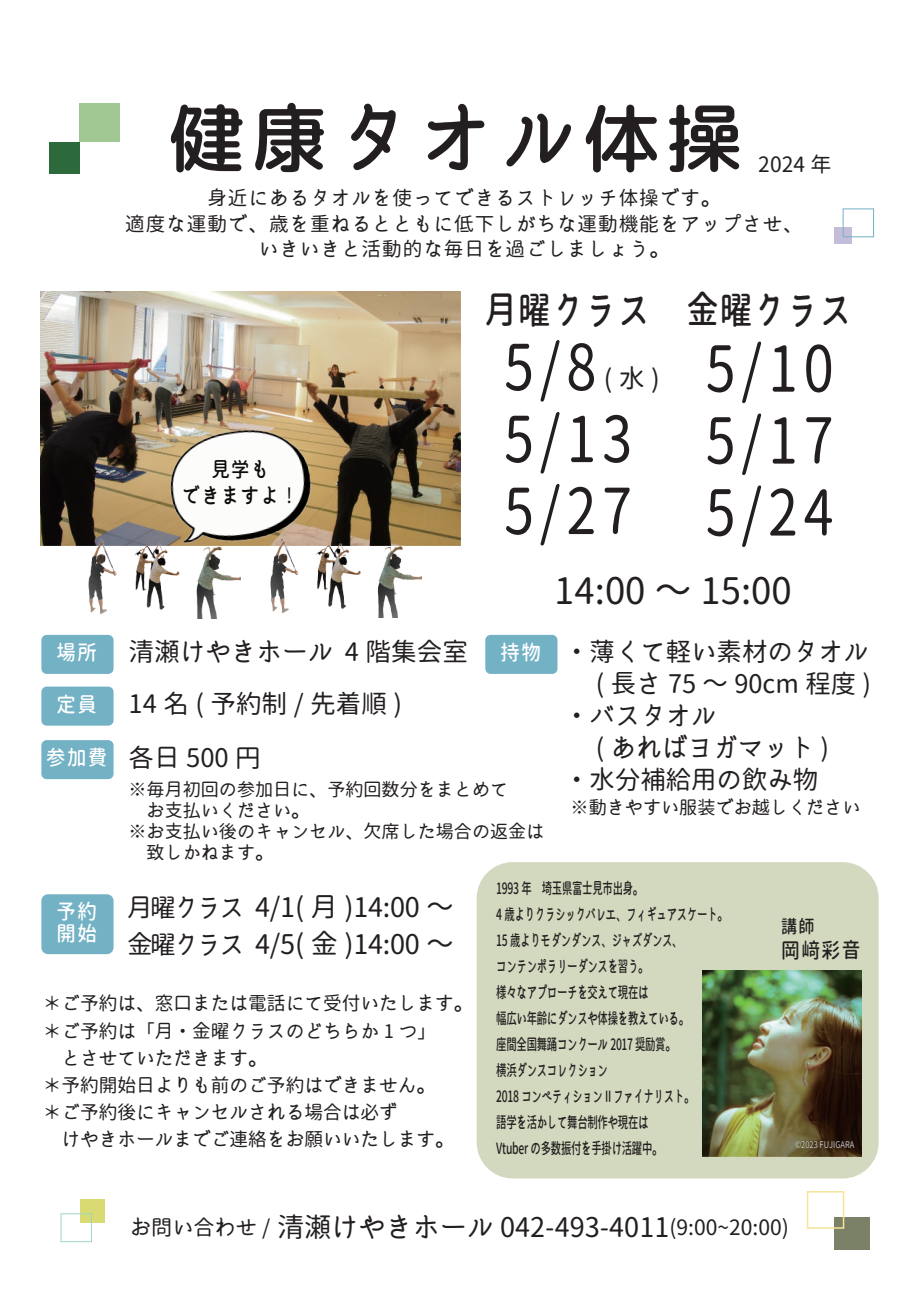
<style>
.page{position:relative;width:919px;height:1289px;background:#fff}
.page>*{position:absolute;margin:0;border:0;box-sizing:border-box;transform-origin:0 0}
.t1{font:75.3px "irohamaru mikami Medium";letter-spacing:.1em;color:#231f20}
.t2{font:63.3px/71.8px "irohamaru";letter-spacing:.1em;color:#231f20;text-align:justify;scale:.86 1}
.t3{font:500 37.65px "irohamaru";letter-spacing:.025em;color:#231f20;scale:.86 1}
.t4{font:36.6px "irohamaru";color:#231f20}
.t5{font:27.15px "irohamaru";color:#231f20}
.t6{font:25.65px/32px "irohamaru";color:#231f20}
.t7{font:21.15px "irohamaru";color:#231f20}
.t8{font:500 21.15px "irohamaru";color:#231f20;scale:.89 1}
.t9{font:500 20.85px/22.6px "irohamaru";letter-spacing:.075em;color:#fff;scale:.93 1}
.t10{font:500 20.4px/25.7px "irohamaru";letter-spacing:.075em;color:#0f0c0c;text-align:center;scale:.89 1}
.t11{font:19.65px/25.7px "irohamaru";letter-spacing:.05em;color:#231f20;text-align:center}
.t12{font:18.75px/27.2px "irohamaru";color:#231f20}
.t13{font:18.3px "irohamaru";color:#231f20}
.t14{font:18px/21.1px "irohamaru";color:#231f20}
.t15{font:500 18px "irohamaru";color:#231f20;scale:.89 1}
.t16{font:500 15.6px/26.1px "irohamaru";letter-spacing:-.025em;color:#231f20;scale:.66 1}
.t17{font:9.3px "irohamaru";color:#bfc1c3;scale:.81 1}
.s1{font-family:"Koz Go Pr 6 N";font-weight:400}
.s2{font-weight:500;font-size:20.85px;color:#fff}
.s3{font-size:25.65px}
.s4{font-size:21.15px}
</style>
<div class="page">
<div style="left:476px;top:862px;width:402px;height:316px;background:#d2d9be;border-radius:36px"></div>
<div style="left:41px;top:635px;width:72px;height:39px;background:#73b1c5;border-radius:5px"></div>
<div style="left:41px;top:740px;width:72px;height:39px;background:#73b1c5;border-radius:5px"></div>
<div style="left:41px;top:686px;width:72px;height:39px;background:#73b1c5;border-radius:5px"></div>
<img style="left:40px;top:291px;width:420px;height:254px">
<img style="left:270px;top:480px;width:152px;height:137px">
<img style="left:77px;top:481px;width:163px;height:137px">
<img style="left:138px;top:412px;width:205px;height:145px">
<div style="left:485px;top:635px;width:72px;height:39px;background:#73b1c5;border-radius:5px"></div>
<div style="left:50px;top:142px;width:30px;height:31px;background:#2c6a3c"></div>
<div style="left:80px;top:103px;width:40px;height:38px;background:#a1c892"></div>
<div style="left:834px;top:1216px;width:35px;height:33px;background:#7a8166"></div>
<div style="left:806px;top:1190px;width:38px;height:38px;border:2px solid #f5e498"></div>
<div style="left:80px;top:1199px;width:25px;height:23px;background:#d9db72"></div>
<div style="left:61px;top:1213px;width:31px;height:29px;border:1px solid #9ed6c5"></div>
<div style="left:834px;top:227px;width:17px;height:16px;background:#c3bdda"></div>
<div style="left:41px;top:894px;width:72px;height:60px;background:#73b1c5;border-radius:7px"></div>
<img style="left:702px;top:970px;width:159px;height:186px">
<div style="left:842px;top:208px;width:31px;height:29px;border:1px solid #73b1c5"></div>
<h1 class="t1" style="left:169px;top:85px;width:574px">健康タオル体操</h1>
<h3 class="t7" style="left:758px;top:149px;width:75px">2024 年</h3>
<p class="t11" style="left:125px;top:185px;width:679px">身近にあるタオルを使ってできるストレッチ体操です。<br>適度な運動で、歳を重ねるとともに低下しがちな運動機能をアップさせ、いきいきと活動的な毎日を過ごしましょう。</p>
<h3 class="t3" style="left:485px;top:283px;width:194px">月曜クラス</h3>
<h2 class="t2" style="left:705px;top:331px;width:151px">5/10<br>5/17<br>5/24</h2>
<h3 class="t3" style="left:686px;top:283px;width:194px">金曜クラス</h3>
<h2 class="t2" style="left:504px;top:330px;width:151px;text-align:left">5/8<br>5/13<br>5/27</h2>
<h3 class="t6" style="left:604px;top:362px;width:57px">(水)</h3>
<h3 class="t10" style="left:182px;top:456px;width:132px">見学も<br>できますよ<span class="s1">！</span></h3>
<h3 class="t4" style="left:554px;top:564px;width:239px">14:00 ～ 15:00</h3>
<h3 class="t6" style="left:564px;top:635px;width:308px;text-indent:-64px"><span class="s2">持物</span> ・薄くて軽い素材のタオル　( 長さ 75 ～ 90cm 程度 )・バスタオル<br>　( あればヨガマット )<br>・水分補給用の飲み物</h3>
<p class="t13" style="left:570px;top:794px;width:291px">※動きやすい服装でお越しください</p>
<h3 class="t6" style="left:57px;top:625px;width:413px;line-height:51.8px"><span class="s2">場所</span> 清瀬けやきホール 4 階集会室<span class="s2">定員</span> 14名(予約制/先着順)</h3>
<h3 class="t9" style="left:46px;top:746px;width:67px">参加費</h3>
<p class="t14" style="left:128px;top:778px;width:417px">※毎月初回の参加日に、予約回数分をまとめて<br>　お支払いください。<br>※お支払い後のキャンセル、欠席した場合の返金は　致しかねます。</p>
<h3 class="t6" style="left:128px;top:740px;width:134px">各日 500 円</h3>
<h3 class="t9" style="left:57px;top:899px;width:45px">予約開始</h3>
<h3 class="t5" style="left:127px;top:887px;width:328px"><span class="s3">月曜クラス</span> 4/1( 月 )14:00 ～</h3>
<h3 class="t5" style="left:127px;top:924px;width:328px"><span class="s3">金曜クラス</span> 4/5( 金 )14:00 ～</h3>
<p class="t12" style="left:43px;top:989px;width:431px">＊ご予約は、窓口または電話にて受付いたします。＊ご予約は「月・金曜クラスのどちらか 1 つ」<br>　とさせていただきます。<br>＊予約開始日よりも前のご予約はできません。<br>＊ご予約後にキャンセルされる場合は必ず<br>　けやきホールまでご連絡をお願いいたします。</p>
<p class="t16" style="left:496px;top:874px;width:352px">1993 年　埼玉県富士見市出身。<br>4 歳よりクラシックバレエ、フィギュアスケート。<br>15 歳よりモダンダンス、ジャズダンス、<br>コンテンポラリーダンスを習う。<br>様々なアプローチを交えて現在は<br>幅広い年齢にダンスや体操を教えている。<br>座間全国舞踊コンクール 2017 奨励賞。<br>横浜ダンスコレクション<br>2018 コンペティション II ファイナリスト。<br>語学を活かして舞台制作や現在は<br>Vtuber の多数振付を手掛け活躍中。</p>
<p class="t15" style="left:781px;top:913px;width:39px">講師</p>
<h3 class="t8" style="left:781px;top:935px;width:90px">岡﨑彩音</h3>
<p class="t17" style="left:795px;top:1138px;width:75px">©2023 FUJIGARA</p>
<h3 class="t5" style="left:130px;top:1207px;width:660px"><span class="s4">お問い合わせ /</span> 清瀬けやきホール 042-493-4011<span class="s4">(9:00~20:00)</span></h3>
</div>
